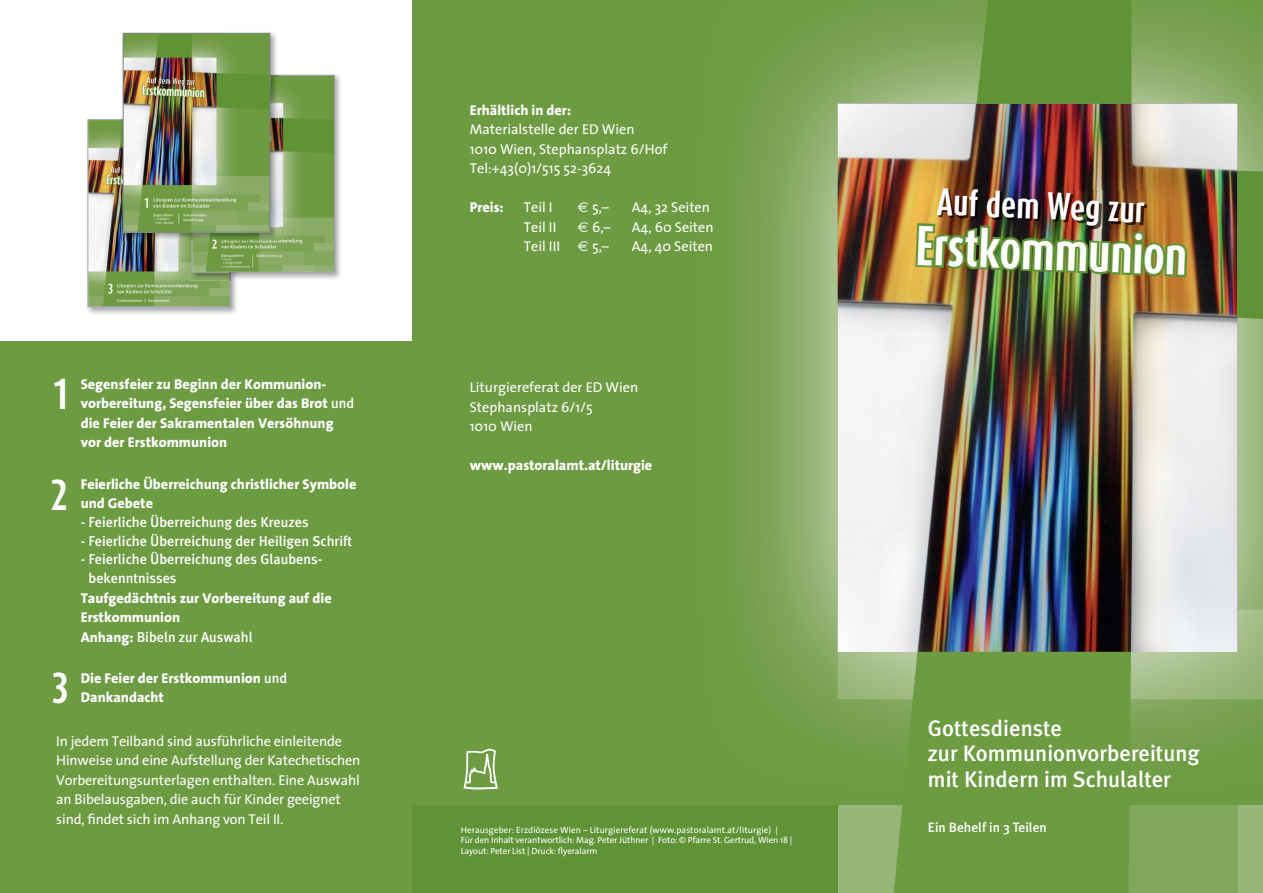
<style>
.page{position:relative;width:1263px;height:893px;background:#fff}
.page>*{position:absolute;margin:0;border:0;box-sizing:border-box;transform-origin:0 0}
.t1{font:700 46.8px "Dax Compact";color:#fff}
.t2{font:700 36px "Dax Compact";color:#fff}
.t3{font:700 31.95px "Dax Compact";color:#fff}
.t4{font:500 22.5px/25.5px "Meta Plus";color:#fff}
.t5{font:14.25px/19.5px "The Sans";letter-spacing:-.01em;color:#fff}
.t6{font:800 14.25px/19.5px "The Sans";color:#fff}
.t7{font:500 14.25px "Meta Plus";color:#fff}
.t8{font:500 13.5px "Meta Plus";color:#fff}
.t9{font:9px/10.8px "The Sans";letter-spacing:-.01em;color:#fff}
.t10{font:9px "The Sans";letter-spacing:.01em;color:#fff}
.s1{font-family:"Meta Plus";font-weight:500}
.s2{color:#6d9b42}
.s3{font-family:"The Sans";font-weight:800}
.s4{font-family:"Euro Sans"}
</style>
<div class="page">
<div style="left:412px;top:0;width:438px;height:893px;background:#6d9b42"></div>
<div style="left:0;top:342px;width:412px;height:551px;background:#6d9b42"></div>
<div style="left:838px;top:806px;width:123px;height:87px;background:#96b578"></div>
<div style="left:1206px;top:806px;width:57px;height:87px;background:#96b578"></div>
<div style="left:1124px;top:806px;width:113px;height:87px;background:#81a75c"></div>
<img style="left:850px;top:0;width:413px;height:171px">
<img style="left:742px;top:26px;width:108px;height:698px">
<img style="left:838px;top:319px;width:425px;height:473px">
<img style="left:838px;top:609px;width:425px;height:90px">
<img style="left:838px;top:104px;width:399px;height:548px">
<div style="left:894px;top:652px;width:237px;height:241px;background:#6d9b42"></div>
<div style="left:1237px;top:171px;width:26px;height:148px;background:#5f9336"></div>
<img style="left:913px;top:0;width:275px;height:483px">
<div style="left:412px;top:806px;width:426px;height:87px;background:#5f9336"></div>
<svg style="left:463px;top:749px;width:35px;height:40px"></svg>
<img style="left:87px;top:119px;width:150px;height:195px">
<img style="left:278px;top:74px;width:63px;height:205px">
<img style="left:122px;top:32px;width:155px;height:43px">
<img style="left:88px;top:75px;width:247px;height:232px">
<img style="left:192px;top:75px;width:86px;height:165px">
<img style="left:125px;top:35px;width:143px;height:195px">
<div style="left:123px;top:33px;width:147px;height:199px;border:1px solid #808285"></div>
<h2 class="t2" style="left:52px;top:371px;width:19px">1</h2>
<p class="t6" style="left:81px;top:374px;width:275px">Segensfeier zu Beginn der Kommunion&shy;vorbereitung, Segensfeier über das Brot <span class="s1">und </span>die Feier der Sakramentalen Versöhnung vor der Erstkommunion</p>
<h2 class="t2" style="left:51px;top:472px;width:19px">2</h2>
<p class="t6" style="left:81px;top:474px;width:277px">Feierliche Überreichung christlicher Symbole und Gebete</p>
<p class="t7" style="left:81px;top:514px;width:229px">- Feierliche Überreichung des Kreuzes</p>
<p class="t7" style="left:81px;top:532px;width:273px">- Feierliche Überreichung der Heiligen Schrift</p>
<p class="t7" style="left:81px;top:551px;width:243px">- Feierliche Überreichung des Glaubens-</p>
<p class="t7" style="left:81px;top:570px;width:97px"><span class="s2">-</span> bekenntnisses</p>
<p class="t6" style="left:81px;top:588px;width:252px">Taufgedächtnis zur Vorbereitung auf die<br>Erstkommunion</p>
<p class="t7" style="left:81px;top:628px;width:173px"><span class="s3">Anhang:</span> Bibeln zur Auswahl</p>
<h2 class="t2" style="left:52px;top:664px;width:19px">3</h2>
<p class="t6" style="left:81px;top:668px;width:208px">Die Feier der Erstkommunion <span class="s1">und<br></span>Dankandacht</p>
<p class="t5" style="left:56px;top:731px;width:306px">In jedem Teilband sind ausführliche einleitende Hinweise und eine Aufstellung der Katechetischen Vorbereitungsunterlagen enthalten. Eine Auswahl an Bibelausgaben, die auch für Kinder geeignet sind, findet sich im Anhang von Teil II.</p>
<p class="t6" style="left:470px;top:100px;width:103px">Erhältlich in der:</p>
<p class="t5" style="left:470px;top:119px;width:199px">Materialstelle der ED Wien<br>1010 Wien, Stephansplatz 6/Hof<br>Tel:+43(0)1/515 52-3624</p>
<p class="t6" style="left:470px;top:197px;width:35px">Preis:</p>
<p class="t5" style="left:524px;top:197px;width:30px">Teil I</p>
<p class="t5" style="left:578px;top:197px;width:33px"><span class="s4">€</span> 5,–</p>
<p class="t5" style="left:632px;top:197px;width:80px">A4, 32 Seiten</p>
<p class="t5" style="left:524px;top:217px;width:34px">Teil II</p>
<p class="t5" style="left:578px;top:217px;width:34px"><span class="s4">€</span> 6,–</p>
<p class="t5" style="left:632px;top:217px;width:83px">A4, 60 Seiten</p>
<p class="t5" style="left:524px;top:236px;width:87px">Teil III <span class="s4">€</span> 5,–</p>
<p class="t5" style="left:632px;top:236px;width:83px">A4, 40 Seiten</p>
<p class="t5" style="left:470px;top:377px;width:170px">Liturgiereferat der ED Wien<br>Stephansplatz 6/1/5<br>1010 Wien</p>
<p class="t6" style="left:470px;top:456px;width:184px">www.pastoralamt.at/liturgie</p>
<h3 class="t3" style="left:937px;top:181px;width:210px;rotate:2deg">Auf dem Weg zur</h3>
<h1 class="t1" style="left:917px;top:215px;width:273px;rotate:2deg">Erstkommunion</h1>
<h3 class="t4" style="left:928px;top:715px;width:273px">Gottesdienste<br>zur Kommunionvorbereitung mit Kindern im Schulalter</h3>
<p class="t10" style="left:461px;top:822px;width:319px">Herausgeber: Erzdiözese Wien – Liturgiereferat (www.pastoralamt.at/liturgie) |</p>
<p class="t8" style="left:928px;top:819px;width:120px">Ein Behelf in 3 Teilen</p>
<p class="t9" style="left:461px;top:835px;width:333px">Für den Inhalt verantwortlich: Mag. Peter Jüthner | Foto: © Pfarre St. Gertrud, Wien 18 |<br>Layout: Peter List | Druck: flyeralarm</p>
</div>
